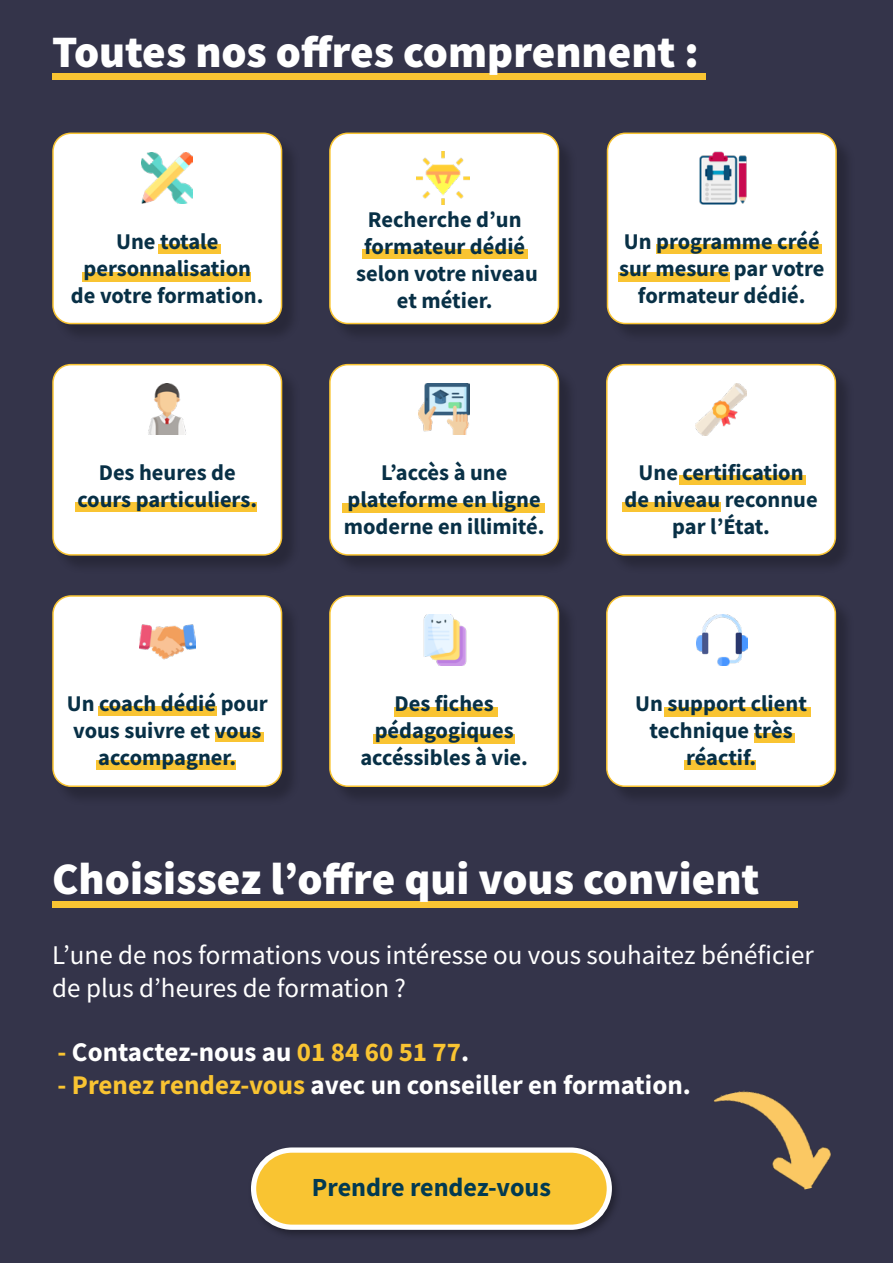
<style>
.page{position:relative;width:893px;height:1263px;background:#34344a}
.page>*{position:absolute;margin:0;border:0;box-sizing:border-box;transform-origin:0 0}
.t1{font:900 45px "Source Sans Pro";color:#fff}
.t2{font:27px/32.4px "Source Sans Pro";color:#fff}
.t3{font:700 27px "Source Sans Pro";color:#fff}
.t4{font:700 26.1px "Source Sans Pro";color:#023a51}
.t5{font:700 22.5px/27px "Source Sans Pro";color:#083046;text-align:center}
.s1{color:#f9c432}
</style>
<div class="page">
<div style="left:52px;top:73px;width:654px;height:7px;background:#f9c432"></div>
<div style="left:52px;top:901px;width:745px;height:7px;background:#f9c432"></div>
<div style="left:54px;top:134px;width:247px;height:209px;background:#2e2e40"></div>
<div style="left:53px;top:133px;width:229px;height:191px;background:#fff;border-radius:18px"></div>
<div style="left:52px;top:133px;width:230px;height:191px;border:2px solid #f9c432;border-radius:18px"></div>
<div style="left:331px;top:366px;width:247px;height:208px;background:#2d2d40"></div>
<div style="left:330px;top:365px;width:228px;height:190px;background:#fff;border-radius:18px"></div>
<div style="left:329px;top:364px;width:230px;height:192px;border:2px solid #f9c432;border-radius:18px"></div>
<div style="left:331px;top:597px;width:247px;height:208px;background:#2d2d3f"></div>
<div style="left:330px;top:596px;width:228px;height:190px;background:#fff;border-radius:18px"></div>
<div style="left:329px;top:595px;width:230px;height:192px;border:2px solid #f9c432;border-radius:18px"></div>
<div style="left:608px;top:597px;width:247px;height:208px;background:#2d2d3f"></div>
<div style="left:607px;top:596px;width:228px;height:190px;background:#fff;border-radius:18px"></div>
<div style="left:606px;top:595px;width:230px;height:192px;border:2px solid #f9c432;border-radius:18px"></div>
<div style="left:608px;top:366px;width:247px;height:208px;background:#2d2d40"></div>
<div style="left:607px;top:365px;width:228px;height:190px;background:#fff;border-radius:18px"></div>
<div style="left:606px;top:364px;width:230px;height:192px;border:2px solid #f9c432;border-radius:18px"></div>
<div style="left:54px;top:597px;width:247px;height:208px;background:#2d2d3f"></div>
<div style="left:53px;top:596px;width:229px;height:190px;background:#fff;border-radius:18px"></div>
<div style="left:52px;top:595px;width:230px;height:192px;border:2px solid #f9c432;border-radius:18px"></div>
<div style="left:609px;top:134px;width:246px;height:209px;background:#2d2d3f"></div>
<div style="left:607px;top:133px;width:229px;height:191px;background:#fff;border-radius:18px"></div>
<div style="left:607px;top:133px;width:230px;height:191px;border:2px solid #f9c432;border-radius:18px"></div>
<div style="left:331px;top:134px;width:247px;height:209px;background:#000;opacity:.23"></div>
<div style="left:330px;top:133px;width:228px;height:191px;background:#fff;border-radius:18px"></div>
<div style="left:329px;top:133px;width:230px;height:191px;border:2px solid #f9c432;border-radius:18px"></div>
<div style="left:54px;top:366px;width:247px;height:208px;background:#2d2d40"></div>
<div style="left:53px;top:365px;width:229px;height:190px;background:#fff;border-radius:18px"></div>
<div style="left:52px;top:364px;width:230px;height:192px;border:2px solid #f9c432;border-radius:18px"></div>
<img style="left:142px;top:152px;width:51px;height:51px">
<div style="left:158px;top:244px;width:62px;height:10px;background:#f9c432"></div>
<div style="left:656px;top:244px;width:165px;height:10px;background:#f9c432"></div>
<div style="left:82px;top:272px;width:169px;height:9px;background:#f9c432"></div>
<div style="left:343px;top:503px;width:202px;height:10px;background:#f9c432"></div>
<div style="left:394px;top:707px;width:104px;height:10px;background:#f9c432"></div>
<div style="left:665px;top:707px;width:146px;height:10px;background:#f9c432"></div>
<div style="left:373px;top:734px;width:142px;height:10px;background:#f9c432"></div>
<div style="left:754px;top:733px;width:41px;height:9px;background:#f9c432"></div>
<div style="left:684px;top:760px;width:72px;height:10px;background:#f9c432"></div>
<div style="left:680px;top:475px;width:126px;height:10px;background:#f9c432"></div>
<div style="left:623px;top:502px;width:98px;height:9px;background:#f9c432"></div>
<div style="left:98px;top:707px;width:119px;height:9px;background:#f9c432"></div>
<div style="left:215px;top:732px;width:48px;height:10px;background:#f9c432"></div>
<div style="left:97px;top:761px;width:139px;height:9px;background:#f9c432"></div>
<div style="left:619px;top:272px;width:111px;height:9px;background:#f9c432"></div>
<div style="left:75px;top:502px;width:182px;height:9px;background:#f9c432"></div>
<img style="left:699px;top:151px;width:48px;height:54px">
<img style="left:148px;top:383px;width:38px;height:52px">
<img style="left:419px;top:384px;width:50px;height:50px">
<img style="left:695px;top:383px;width:52px;height:52px">
<img style="left:139px;top:624px;width:56px;height:36px">
<img style="left:423px;top:615px;width:44px;height:51px">
<img style="left:696px;top:615px;width:51px;height:51px">
<img style="left:416px;top:151px;width:54px;height:53px">
<div style="left:248px;top:1144px;width:374px;height:96px;background:#000;opacity:.35"></div>
<div style="left:254px;top:1150px;width:355px;height:77px;background:#f9c432;border-radius:39px"></div>
<div style="left:251px;top:1147px;width:361px;height:83px;border:5px solid #fff;border-radius:39px"></div>
<img style="left:714px;top:1090px;width:117px;height:100px">
<div style="left:362px;top:249px;width:165px;height:9px;background:#f9c432"></div>
<h1 class="t1" style="left:52px;top:21px;width:648px">Toutes nos offres comprennent :</h1>
<p class="t5" style="left:356px;top:206px;width:183px">Recherche d’un formateur dédié selon votre niveau et métier.</p>
<p class="t5" style="left:71px;top:227px;width:194px">Une totale personnalisation de votre formation.</p>
<p class="t5" style="left:619px;top:227px;width:207px">Un programme créé sur mesure par votre formateur dédié.</p>
<p class="t5" style="left:77px;top:458px;width:181px">Des heures de cours particuliers.</p>
<p class="t5" style="left:344px;top:459px;width:202px">L’accès à une plateforme en ligne moderne en illimité.</p>
<p class="t5" style="left:624px;top:459px;width:195px">Une certification de niveau reconnue par l’État.</p>
<p class="t5" style="left:67px;top:690px;width:203px">Un coach dédié pour vous suivre et vous accompagner.</p>
<p class="t5" style="left:360px;top:690px;width:169px">Des fiches pédagogiques accéssibles à vie.</p>
<p class="t5" style="left:635px;top:690px;width:173px">Un support client technique très réactif.</p>
<h1 class="t1" style="left:52px;top:847px;width:709px">Choisissez l’offre qui vous convient</h1>
<p class="t2" style="left:52px;top:939px;width:763px">L’une de nos formations vous intéresse ou vous souhaitez bénéficier de plus d’heures de formation ?</p>
<p class="t3" style="left:58px;top:1034px;width:413px"><span class="s1">-</span> Contactez-nous au <span class="s1">01 84 60 51 77</span>.</p>
<p class="t3" style="left:58px;top:1066px;width:635px"><span class="s1">- Prenez rendez-vous</span> avec un conseiller en formation.</p>
<p class="t4" style="left:312px;top:1169px;width:240px">Prendre rendez-vous</p>
</div>
